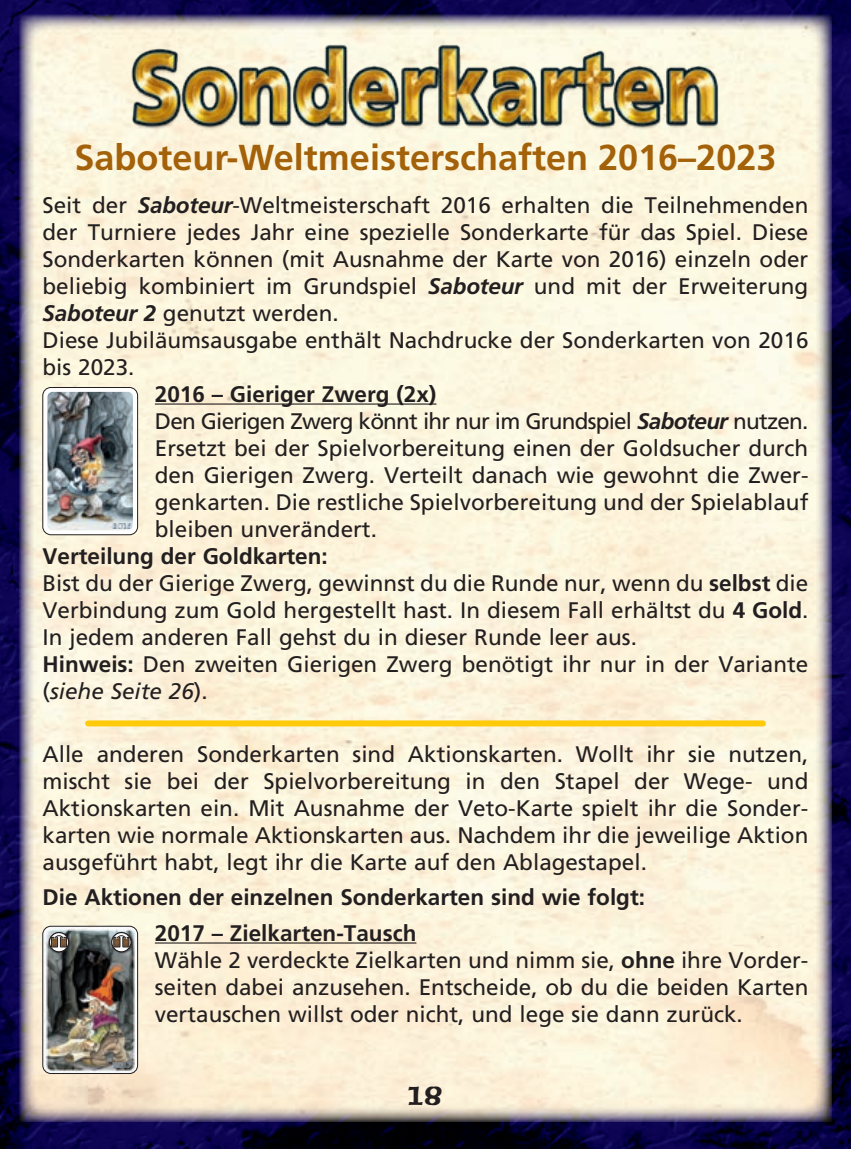
<style>
.page{position:relative;width:851px;height:1149px;background:#fff}
.page>*{position:absolute;margin:0;border:0;box-sizing:border-box;transform-origin:0 0}
.Untertitel_Kapitel_G{font:700 36px "Frutiger LT Std";color:#a36109}
.t1{font:24px "American Uncial Bold AMIGO";color:#231f20}
.Text_Saboteur_20{font:22.5px/27px "Frutiger LT Std";color:#231f20;text-align:justify}
.Text_Saboteur_20-2{font:700 22.5px "Frutiger LT Std";color:#231f20}
.Text_Saboteur_20-3{font:22.5px "Frutiger LT Std";letter-spacing:-.035em;color:#231f20}
.s1{font-weight:700;font-style:italic}
.s2{font-weight:700}
.s3{font-style:italic}
</style>
<div class="page">
<img style="left:0;top:0;width:850px;height:1148px">
<img style="left:19px;top:15px;width:812px;height:1106px">
<hr style="left:155px;top:403px;width:281px;height:1px;background:#231f20">
<hr style="left:155px;top:942px;width:261px;height:1px;background:#231f20">
<svg style="left:43px;top:387px;width:95px;height:147px"></svg>
<img style="left:47px;top:392px;width:86px;height:138px">
<img style="left:113px;top:524px;width:18px;height:4px">
<div style="left:43px;top:387px;width:95px;height:148px;border:1px solid #231f20;border-radius:8px"></div>
<img style="left:43px;top:925px;width:95px;height:148px">
<div style="left:43px;top:925px;width:95px;height:148px;border:1px solid #231f20;border-radius:8px"></div>
<img style="left:43px;top:43px;width:765px;height:87px">
<div style="left:88px;top:720px;width:674px;height:6px;background:#feca0a"></div>
<p class="Untertitel_Kapitel_G" style="left:74px;top:135px;width:703px">Saboteur-Weltmeisterschaften 2016–2023</p>
<p class="Text_Saboteur_20" style="left:43px;top:191px;width:767px">Seit der <span class="s1">Saboteur</span>-Weltmeisterschaft 2016 erhalten die Teilnehmenden der Turniere jedes Jahr eine spezielle Sonderkarte für das Spiel. Diese Sonderkarten können (mit Ausnahme der Karte von 2016) einzeln oder beliebig kombiniert im Grundspiel <span class="s1">Saboteur</span> und mit der Erweiterung <span class="s1">Saboteur 2</span> genutzt werden.</p>
<p class="Text_Saboteur_20" style="left:43px;top:326px;width:767px">Diese Jubiläumsausgabe enthält Nachdrucke der Sonderkarten von 2016 bis 2023.</p>
<p class="Text_Saboteur_20-2" style="left:155px;top:380px;width:283px">2016 – Gieriger Zwerg (2x)</p>
<p class="Text_Saboteur_20-3" style="left:155px;top:407px;width:655px">Den Gierigen Zwerg könnt ihr nur im Grundspiel <span class="s1">Saboteur</span> nutzen.</p>
<p class="Text_Saboteur_20" style="left:155px;top:434px;width:655px">Ersetzt bei der Spielvorbereitung einen der Goldsucher durch den Gierigen Zwerg. Verteilt danach wie gewohnt die Zwer&shy;genkarten. Die restliche Spielvorbereitung und der Spielablauf bleiben unverändert.</p>
<p class="Text_Saboteur_20-2" style="left:43px;top:542px;width:287px">Verteilung der Goldkarten:</p>
<p class="Text_Saboteur_20" style="left:43px;top:569px;width:767px">Bist du der Gierige Zwerg, gewinnst du die Runde nur, wenn du <span class="s2">selbst</span> die Verbindung zum Gold hergestellt hast. In diesem Fall erhältst du <span class="s2">4 Gold</span>.<br>In jedem anderen Fall gehst du in dieser Runde leer aus.</p>
<p class="Text_Saboteur_20" style="left:43px;top:650px;width:767px"><span class="s2">Hinweis:</span> Den zweiten Gierigen Zwerg benötigt ihr nur in der Variante (<span class="s3">siehe Seite 26</span>).</p>
<p class="Text_Saboteur_20" style="left:43px;top:740px;width:767px">Alle anderen Sonderkarten sind Aktionskarten. Wollt ihr sie nutzen, mischt sie bei der Spielvorbereitung in den Stapel der Wege- und Aktionskarten ein. Mit Ausnahme der Veto-Karte spielt ihr die Sonder&shy;karten wie normale Aktionskarten aus. Nachdem ihr die jeweilige Aktion ausgeführt habt, legt ihr die Karte auf den Ablagestapel.</p>
<p class="Text_Saboteur_20-2" style="left:43px;top:883px;width:604px">Die Aktionen der einzelnen Sonderkarten sind wie folgt:</p>
<p class="Text_Saboteur_20-2" style="left:155px;top:919px;width:263px">2017 – Zielkarten-Tausch</p>
<p class="Text_Saboteur_20" style="left:155px;top:946px;width:655px">Wähle 2 verdeckte Zielkarten und nimm sie, <span class="s2">ohne</span> ihre Vorder&shy;seiten dabei anzusehen. Entscheide, ob du die beiden Karten vertauschen willst oder nicht, und lege sie dann zurück.</p>
<p class="t1" style="left:408px;top:1080px;width:36px">18</p>
</div>
